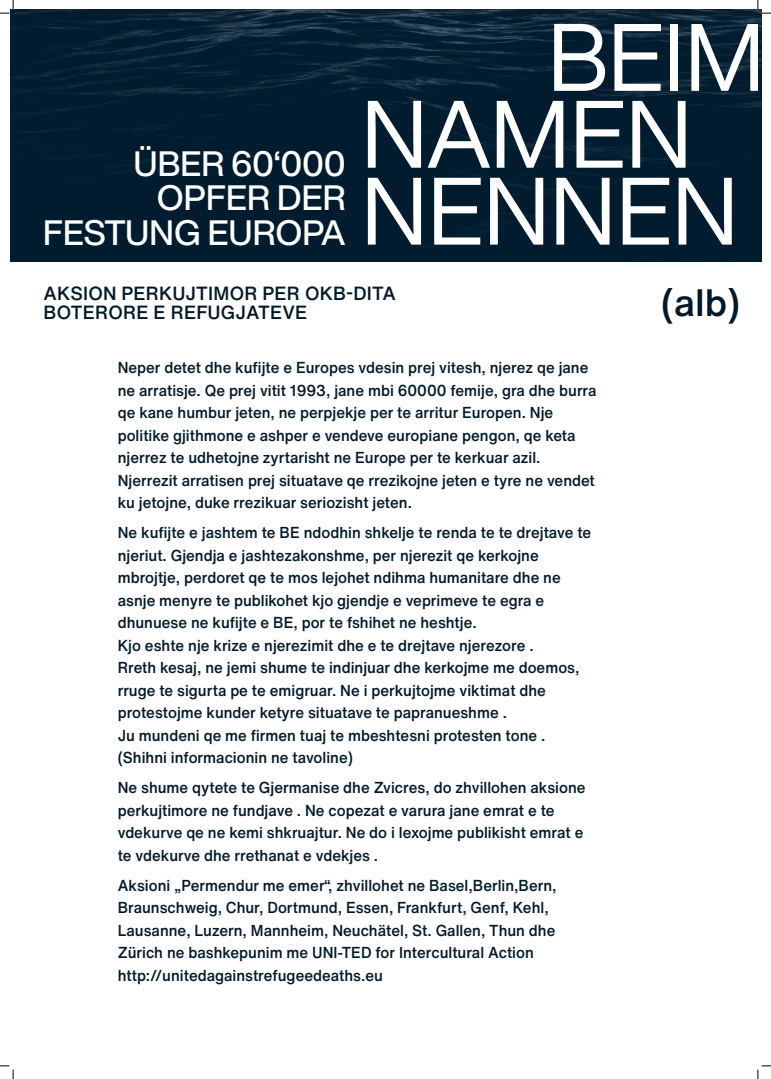
<style>
.page{position:relative;width:771px;height:1079px;background:#fff}
.page>*{position:absolute;margin:0;border:0;box-sizing:border-box;transform-origin:0 0}
.t1{font:93.88px "Helvetica Now Display";letter-spacing:.01em;color:#fff}
.Zwischentitel{font:500 37.5px "Helvetica Now Text";color:#001a2b}
.t2{font:500 34.62px "Helvetica Now Display";letter-spacing:.01em;color:#fff}
.Zwischentitel-2{font:500 18.75px/18.8px "Helvetica Now Text";letter-spacing:.01em;color:#001a2b}
.Text{font:500 15.62px "Helvetica Now Text";color:#001a2b;scale:.96 1}
</style>
<div class="page">
<img style="left:10px;top:10px;width:750px;height:251px">
<svg style="left:0;top:0;width:14px;height:14px"></svg>
<svg style="left:0;top:1065px;width:14px;height:14px"></svg>
<svg style="left:757px;top:0;width:13px;height:14px"></svg>
<svg style="left:757px;top:1065px;width:13px;height:14px"></svg>
<p class="t2" style="left:134px;top:140px;width:213px">ÜBER 60‘000</p>
<p class="t2" style="left:157px;top:174px;width:190px">OPFER DER</p>
<p class="t2" style="left:43px;top:208px;width:304px">FESTUNG EUROPA</p>
<p class="t1" style="left:548px;top:-7px;width:217px">BEIM</p>
<p class="t1" style="left:361px;top:70px;width:331px">NAMEN</p>
<p class="t1" style="left:361px;top:146px;width:377px">NENNEN</p>
<p class="Zwischentitel-2" style="left:43px;top:283px;width:354px">AKSION PERKUJTIMOR PER OKB-DITA<br>BOTERORE E REFUGJATEVE</p>
<p class="Zwischentitel" style="left:660px;top:275px;width:81px">(alb)</p>
<p class="Text" style="left:118px;top:356px;width:491px">Neper detet dhe kufijte e Europes vdesin prej vitesh, njerez qe jane</p>
<p class="Text" style="left:118px;top:378px;width:500px">ne arratisje. Qe prej vitit 1993, jane mbi 60000 femije, gra dhe burra</p>
<p class="Text" style="left:118px;top:401px;width:455px">qe kane humbur jeten, ne perpjekje per te arritur Europen. Nje</p>
<p class="Text" style="left:118px;top:423px;width:478px">politike gjithmone e ashper e vendeve europiane pengon, qe keta</p>
<p class="Text" style="left:118px;top:446px;width:442px">njerrez te udhetojne zyrtarisht ne Europe per te kerkuar azil.</p>
<p class="Text" style="left:118px;top:468px;width:498px">Njerrezit arratisen prej situatave qe rrezikojne jeten e tyre ne vendet</p>
<p class="Text" style="left:118px;top:491px;width:308px">ku jetojne, duke rrezikuar seriozisht jeten.</p>
<p class="Text" style="left:118px;top:521px;width:494px">Ne kufijte e jashtem te BE ndodhin shkelje te renda te te drejtave te</p>
<p class="Text" style="left:118px;top:543px;width:440px">njeriut. Gjendja e jashtezakonshme, per njerezit qe kerkojne</p>
<p class="Text" style="left:118px;top:566px;width:463px">mbrojtje, perdoret qe te mos lejohet ndihma humanitare dhe ne</p>
<p class="Text" style="left:118px;top:588px;width:445px">asnje menyre te publikohet kjo gjendje e veprimeve te egra e</p>
<p class="Text" style="left:118px;top:611px;width:375px">dhunuese ne kufijte e BE, por te fshihet ne heshtje.</p>
<p class="Text" style="left:118px;top:633px;width:434px">Kjo eshte nje krize e njerezimit dhe e te drejtave njerezore .</p>
<p class="Text" style="left:118px;top:656px;width:482px">Rreth kesaj, ne jemi shume te indinjuar dhe kerkojme me doemos,</p>
<p class="Text" style="left:118px;top:678px;width:447px">rruge te sigurta pe te emigruar. Ne i perkujtojme viktimat dhe</p>
<p class="Text" style="left:118px;top:701px;width:407px">protestojme kunder ketyre situatave te papranueshme .</p>
<p class="Text" style="left:118px;top:723px;width:447px">Ju mundeni qe me firmen tuaj te mbeshtesni protesten tone .</p>
<p class="Text" style="left:118px;top:746px;width:246px">(Shihni informacionin ne tavoline)</p>
<p class="Text" style="left:118px;top:776px;width:488px">Ne shume qytete te Gjermanise dhe Zvicres, do zhvillohen aksione</p>
<p class="Text" style="left:118px;top:798px;width:456px">perkujtimore ne fundjave . Ne copezat e varura jane emrat e te</p>
<p class="Text" style="left:118px;top:821px;width:486px">vdekurve qe ne kemi shkruajtur. Ne do i lexojme publikisht emrat e</p>
<p class="Text" style="left:118px;top:843px;width:273px">te vdekurve dhe rrethanat e vdekjes .</p>
<p class="Text" style="left:118px;top:873px;width:458px">Aksioni „Permendur me emer“, zhvillohet ne Basel,Berlin,Bern,</p>
<p class="Text" style="left:118px;top:896px;width:450px">Braunschweig, Chur, Dortmund, Essen, Frankfurt, Genf, Kehl,</p>
<p class="Text" style="left:118px;top:918px;width:457px">Lausanne, Luzern, Mannheim, Neuchätel, St. Gallen, Thun dhe</p>
<p class="Text" style="left:118px;top:941px;width:435px">Zürich ne bashkepunim me UNI-TED for Intercultural Action</p>
<p class="Text" style="left:118px;top:963px;width:277px">http://unitedagainstrefugeedeaths.eu</p>
</div>
